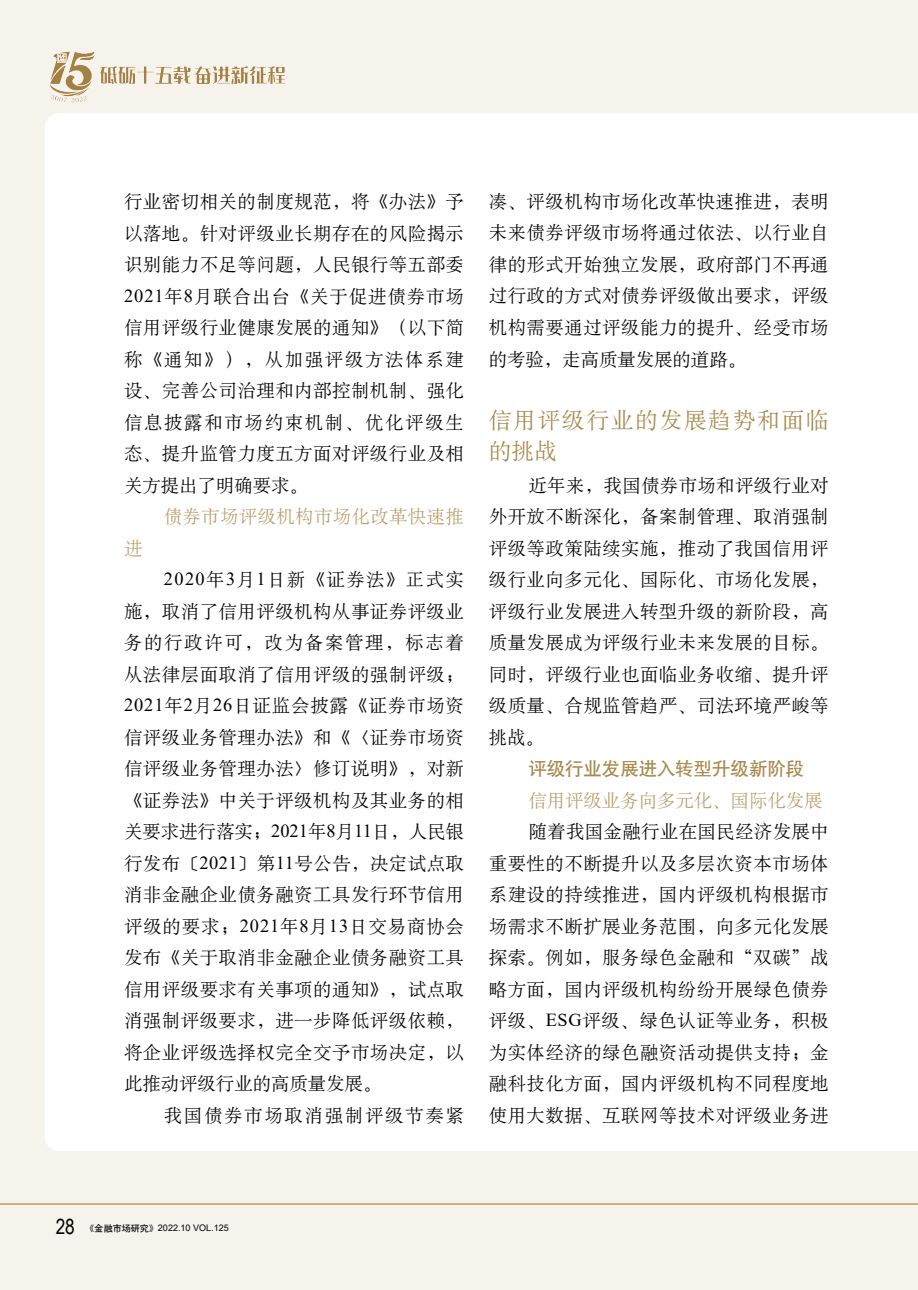
<style>
.page{position:relative;width:918px;height:1290px;background:#f6f3ed}
.page>*{position:absolute;margin:0;border:0;box-sizing:border-box;transform-origin:0 0}
.t1{font:22.75px/31.5px "H Ya 6 gj";letter-spacing:.07em;color:#a9884a}
.t2{font:21px "Arial Narrow";color:#000}
.t3{font:18.38px/31.5px "H Ya 6 gj";letter-spacing:.03em;color:#000;text-align:justify}
.t4{font:18.38px "H Ya 6 gj";letter-spacing:.02em;color:#ba9d69}
.t5{font:18.38px "H Ya 6 gj";color:#ba9d69}
.t6{font:18.38px "H Ya 6 gj";letter-spacing:.095em;color:#000}
.t7{font:18.38px "H Yb 1 gj";color:#a9884a}
.t8{font:9.1px "Arial";color:#000}
.s1{font-family:"Times New Roman"}
.s2{font-family:"H Yb 1 gj"}
</style>
<div class="page">
<div style="left:45px;top:113px;width:873px;height:1038px;background:#fff"></div>
<hr style="left:0;top:1203px;width:918px;height:1px;background:#a9884a">
<img style="left:50px;top:51px;width:235px;height:52px">
<p class="t3" style="left:124px;top:186px;width:341px">行业密切相关的制度规范，将《办法》予以落地。针对评级业长期存在的风险揭示识别能力不足等问题，人民银行等五部委<span class="s1">2021</span>年<span class="s1">8</span>月联合出台《关于促进债券市场信用评级行业健康发展的通知》（以下简称《通知》），从加强评级方法体系建设、完善公司治理和内部控制机制、强化信息披露和市场约束机制、优化评级生态、提升监管力度五方面对评级行业及相关方提出了明确要求。</p>
<p class="t4" style="left:164px;top:507px;width:302px">债券市场评级机构市场化改革快速推</p>
<p class="t4" style="left:124px;top:539px;width:20px">进</p>
<p class="t3" style="left:124px;top:564px;width:341px;text-indent:40px"><span class="s1">2020</span>年<span class="s1">3</span>月<span class="s1">1</span>日新《证券法》正式实施，取消了信用评级机构从事证券评级业务的行政许可，改为备案管理，标志着从法律层面取消了信用评级的强制评级；<span class="s1">2021</span>年<span class="s1">2</span>月<span class="s1">26</span>日证监会披露《证券市场资信评级业务管理办法》和《〈证券市场资信评级业务管理办法〉修订说明》，对新《证券法》中关于评级机构及其业务的相关要求进行落实；<span class="s1">2021</span>年<span class="s1">8</span>月<span class="s1">11</span>日，人民银行发布〔<span class="s1">2021</span>〕第<span class="s1">11</span>号公告，决定试点取消非金融企业债务融资工具发行环节信用评级的要求；<span class="s1">2021</span>年<span class="s1">8</span>月<span class="s1">13</span>日交易商协会发布《关于取消非金融企业债务融资工具信用评级要求有关事项的通知》，试点取消强制评级要求，进一步降低评级依赖，将企业评级选择权完全交予市场决定，以此推动评级行业的高质量发展。</p>
<p class="t6" style="left:164px;top:1106px;width:302px">我国债券市场取消强制评级节奏紧</p>
<p class="t3" style="left:489px;top:186px;width:341px">凑、评级机构市场化改革快速推进，表明未来债券评级市场将通过依法、以行业自律的形式开始独立发展，政府部门不再通过行政的方式对债券评级做出要求，评级机构需要通过评级能力的提升、经受市场的考验，走高质量发展的道路。</p>
<p class="t1" style="left:489px;top:404px;width:341px">信用评级行业的发展趋势和面临的挑战</p>
<p class="t3" style="left:489px;top:469px;width:341px;text-indent:40px">近年来，我国债券市场和评级行业对外开放不断深化，备案制管理、取消强制评级等政策陆续实施，推动了我国信用评级行业向多元化、国际化、市场化发展，评级行业发展进入转型升级的新阶段，高质量发展成为评级行业未来发展的目标。同时，评级行业也面临业务收缩、提升评级质量、合规监管趋严、司法环境严峻等挑战。</p>
<p class="t7" style="left:528px;top:759px;width:277px">评级行业发展进入转型升级新阶段</p>
<p class="t5" style="left:528px;top:791px;width:295px">信用评级业务向多元化、国际化发展</p>
<p class="t3" style="left:489px;top:816px;width:341px;text-indent:40px">随着我国金融行业在国民经济发展中重要性的不断提升以及多层次资本市场体系建设的持续推进，国内评级机构根据市场需求不断扩展业务范围，向多元化发展探索。例如，服务绿色金融和“双碳”战略方面，国内评级机构纷纷开展绿色债券评级、<span class="s1">ESG</span>评级、绿色认证等业务，积极为实体经济的绿色融资活动提供支持；金融科技化方面，国内评级机构不同程度地使用大数据、互联网等技术对评级业务进</p>
<p class="t2" style="left:56px;top:1211px;width:21px">28</p>
<p class="t8" style="left:86px;top:1222px;width:145px"><span class="s2">《金融市场研究》</span>2022.10 VOL.125</p>
</div>
